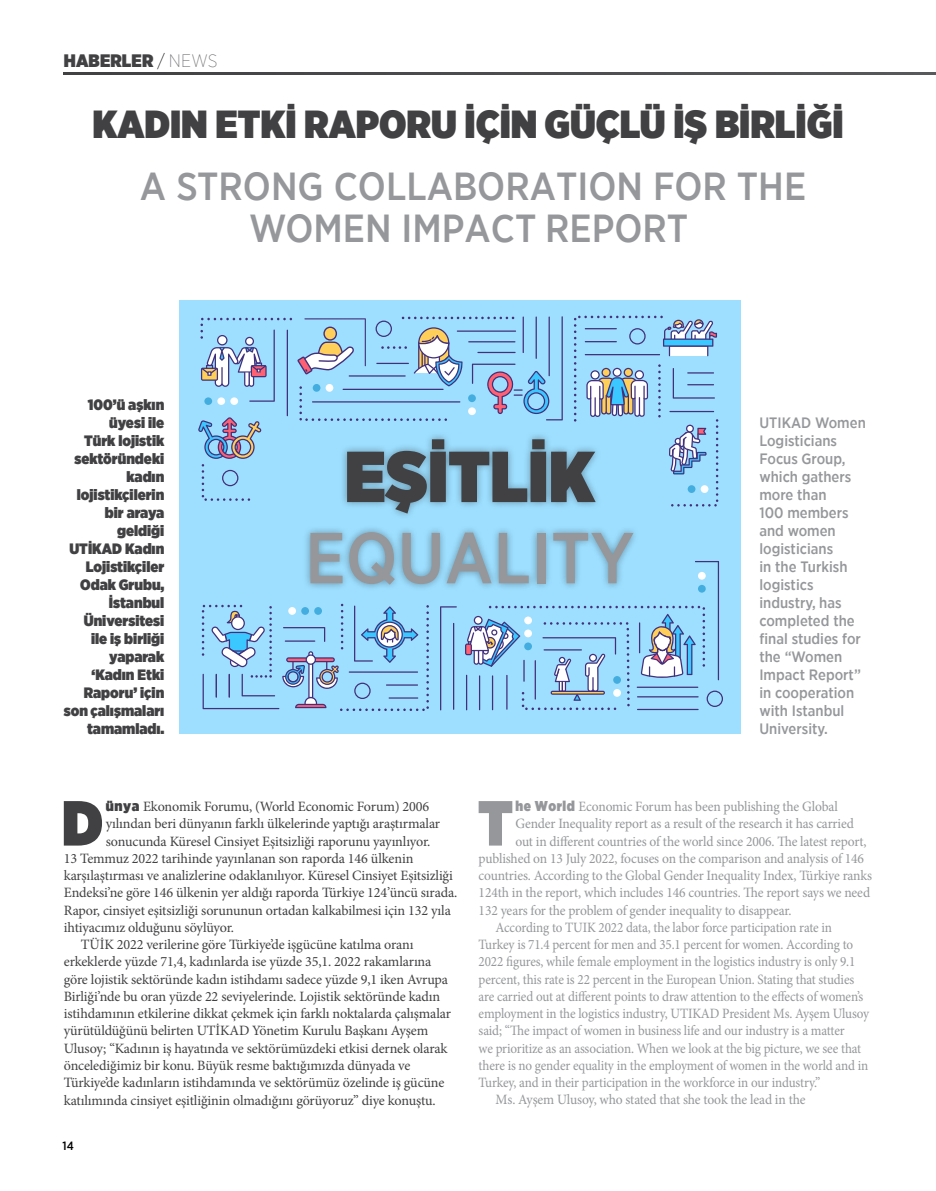
<style>
.page{position:relative;width:936px;height:1191px;background:#fff}
.page>*{position:absolute;margin:0;border:0;box-sizing:border-box;transform-origin:0 0}
.t1{font:500 72px "Gotham Narrow";color:#95979a}
.t2{font:900 72px "Gotham Narrow";color:#414042}
.t3{font:900 63.6px "Gotham Narrow";color:#414042}
.t4{font:900 63.6px "Gotham Narrow";color:#95979a;scale:.95 1}
.t5{font:500 39px/42px "Gotham Narrow";color:#95979a;text-align:center}
.t6{font:900 39px "Gotham Narrow";color:#414042}
.t7{font:900 18px "Gotham Narrow";letter-spacing:.01em;color:#414042}
.t8{font:500 15px/18px "Gotham Narrow";color:#95979a}
.t9{font:900 15px/18px "Gotham Narrow";color:#414042;text-align:right}
.t10{font:14.25px "Minion Pro";letter-spacing:-.01em;color:#414042}
.t11{font:14.25px "Minion Pro";letter-spacing:-.01em;color:#95979a;scale:.92 1}
.t12{font:14.25px "Minion Pro";letter-spacing:-.01em;color:#95979a;scale:.95 1}
.t13{font:500 12px "Gotham Narrow";color:#000}
.s1{font-weight:200;color:#000}
.s2{font-weight:200;color:#6d6e71}
.s3{font-family:"Gotham Narrow";font-weight:900}
</style>
<div class="page">
<hr style="left:64px;top:72px;width:871px;height:2px;background:#4d4d4f">
<div style="left:179px;top:300px;width:561px;height:434px;background:#9edfff"></div>
<svg style="left:440px;top:606px;width:17px;height:104px"></svg>
<svg style="left:465px;top:561px;width:258px;height:149px"></svg>
<svg style="left:202px;top:604px;width:227px;height:107px"></svg>
<svg style="left:574px;top:316px;width:144px;height:190px"></svg>
<svg style="left:198px;top:316px;width:364px;height:185px"></svg>
<div style="left:339px;top:431px;width:263px;height:90px;background:#000;opacity:.35"></div>
<div style="left:302px;top:524px;width:338px;height:68px;background:#000;opacity:.35"></div>
<p class="t7" style="left:64px;top:48px;width:155px">HABERLER <span class="s1">/</span> <span class="s2">NEWS</span></p>
<h3 class="t6" style="left:92px;top:97px;width:752px">KADIN ETKİ RAPORU İÇİN GÜÇLÜ İŞ BİRLİĞİ</h3>
<h3 class="t5" style="left:140px;top:165px;width:667px">A STRONG COLLABORATION FOR THE<br>WOMEN IMPACT REPORT</h3>
<p class="t9" style="left:64px;top:395px;width:102px">100’ü aşkın üyesi ile<br>Türk lojistik sektöründeki kadın lojistikçilerin bir araya geldiği<br>UTİKAD Kadın<br>Lojistikçiler<br>Odak Grubu,<br>İstanbul<br>Üniversitesi<br>ile iş birliği yaparak ‘Kadın Etki<br>Raporu’ için son çalışmaları tamamladı.</p>
<h1 class="t2" style="left:345px;top:428px;width:251px">EŞİTLİK</h1>
<h1 class="t1" style="left:305px;top:512px;width:331px">EQUALITY</h1>
<p class="t8" style="left:759px;top:413px;width:108px">UTIKAD Women<br>Logisticians<br>Focus Group, which gathers more than<br>100 members and women logisticians<br>in the Turkish logistics industry, has completed the final studies for the “Women<br>Impact Report” in cooperation with Istanbul<br>University.</p>
<h2 class="t3" style="left:62px;top:780px;width:43px">D</h2>
<p class="t10" style="left:106px;top:797px;width:325px"><span class="s3">ünya</span> Ekonomik Forumu, (World Economic Forum) 2006</p>
<p class="t10" style="left:106px;top:814px;width:336px">yılından beri dünyanın farklı ülkelerinde yaptığı araştırmalar</p>
<p class="t10" style="left:106px;top:831px;width:324px">sonucunda Küresel Cinsiyet Eşitsizliği raporunu yayınlıyor.</p>
<p class="t10" style="left:64px;top:848px;width:351px">13 Temmuz 2022 tarihinde yayınlanan son raporda 146 ülkenin</p>
<p class="t10" style="left:64px;top:866px;width:390px">karşılaştırması ve analizlerine odaklanılıyor. Küresel Cinsiyet Eşitsizliği</p>
<p class="t10" style="left:64px;top:883px;width:393px">Endeksi’ne göre 146 ülkenin yer aldığı raporda Türkiye 124’üncü sırada.</p>
<p class="t10" style="left:64px;top:900px;width:388px">Rapor, cinsiyet eşitsizliği sorununun ortadan kalkabilmesi için 132 yıla</p>
<p class="t10" style="left:64px;top:917px;width:170px">ihtiyacımız olduğunu söylüyor.</p>
<p class="t10" style="left:81px;top:935px;width:334px">TÜİK 2022 verilerine göre Türkiye’de işgücüne katılma oranı</p>
<p class="t10" style="left:64px;top:952px;width:369px">erkeklerde yüzde 71,4, kadınlarda ise yüzde 35,1. 2022 rakamlarına</p>
<p class="t10" style="left:64px;top:969px;width:386px">göre lojistik sektöründe kadın istihdamı sadece yüzde 9,1 iken Avrupa</p>
<p class="t10" style="left:64px;top:987px;width:378px">Birliği’nde bu oran yüzde 22 seviyelerinde. Lojistik sektöründe kadın</p>
<p class="t10" style="left:64px;top:1004px;width:388px">istihdamının etkilerine dikkat çekmek için farklı noktalarda çalışmalar</p>
<p class="t10" style="left:64px;top:1021px;width:366px">yürütüldüğünü belirten UTİKAD Yönetim Kurulu Başkanı Ayşem</p>
<p class="t10" style="left:64px;top:1038px;width:385px">Ulusoy; “Kadının iş hayatında ve sektörümüzdeki etkisi dernek olarak</p>
<p class="t10" style="left:64px;top:1056px;width:348px">öncelediğimiz bir konu. Büyük resme baktığımızda dünyada ve</p>
<p class="t10" style="left:64px;top:1073px;width:382px">Türkiye’de kadınların istihdamında ve sektörümüz özelinde iş gücüne</p>
<p class="t10" style="left:64px;top:1090px;width:371px">katılımında cinsiyet eşitliğinin olmadığını görüyoruz” diye konuştu.</p>
<p class="t13" style="left:62px;top:1138px;width:13px">14</p>
<h2 class="t4" style="left:478px;top:780px;width:38px">T</h2>
<p class="t12" style="left:515px;top:797px;width:341px"><span class="s3">he World</span> Economic Forum has been publishing the Global</p>
<p class="t12" style="left:515px;top:814px;width:358px">Gender Inequality report as a result of the research it has carried</p>
<p class="t12" style="left:515px;top:831px;width:371px">out in different countries of the world since 2006. The latest report,</p>
<p class="t12" style="left:478px;top:848px;width:407px">published on 13 July 2022, focuses on the comparison and analysis of 146</p>
<p class="t12" style="left:478px;top:866px;width:416px">countries. According to the Global Gender Inequality Index, Türkiye ranks</p>
<p class="t12" style="left:478px;top:883px;width:413px">124th in the report, which includes 146 countries. The report says we need</p>
<p class="t12" style="left:478px;top:900px;width:329px">132 years for the problem of gender inequality to disappear.</p>
<p class="t11" style="left:495px;top:917px;width:367px">According to TUIK 2022 data, the labor force participation rate in</p>
<p class="t11" style="left:478px;top:935px;width:408px">Turkey is 71.4 percent for men and 35.1 percent for women. According to</p>
<p class="t11" style="left:478px;top:952px;width:411px">2022 figures, while female employment in the logistics industry is only 9.1</p>
<p class="t11" style="left:478px;top:969px;width:410px">percent, this rate is 22 percent in the European Union. Stating that studies</p>
<p class="t11" style="left:478px;top:986px;width:419px">are carried out at different points to draw attention to the effects of women’s</p>
<p class="t11" style="left:478px;top:1004px;width:426px">employment in the logistics industry, UTIKAD President Ms. Ayşem Ulusoy</p>
<p class="t11" style="left:478px;top:1021px;width:399px">said; “The impact of women in business life and our industry is a matter</p>
<p class="t11" style="left:478px;top:1038px;width:417px">we prioritize as an association. When we look at the big picture, we see that</p>
<p class="t11" style="left:478px;top:1055px;width:425px">there is no gender equality in the employment of women in the world and in</p>
<p class="t11" style="left:478px;top:1073px;width:373px">Turkey, and in their participation in the workforce in our industry.”</p>
<p class="t12" style="left:495px;top:1090px;width:328px">Ms. Ayşem Ulusoy, who stated that she took the lead in the</p>
</div>
